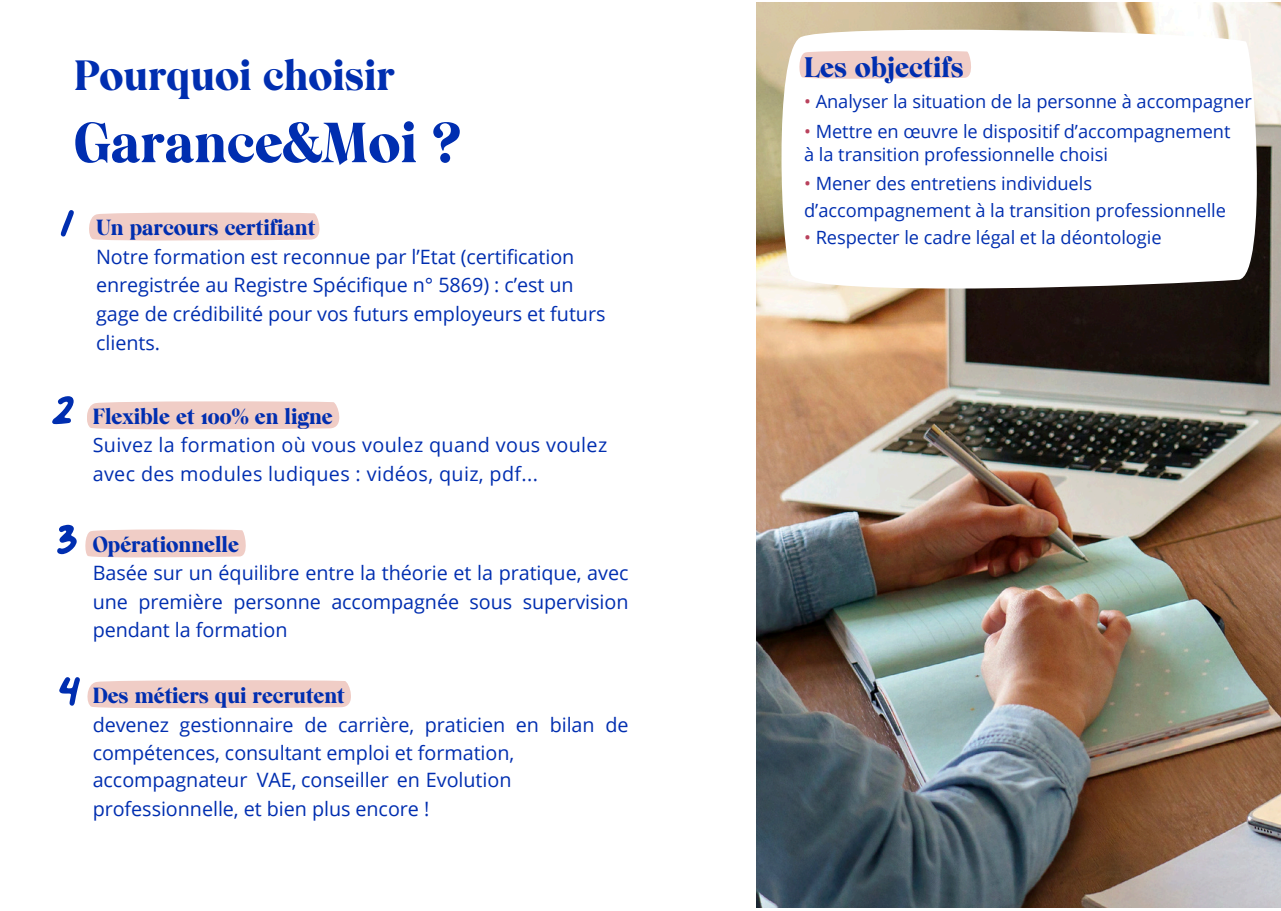
<style>
.page{position:relative;width:1281px;height:911px;background:#fff}
.page>*{position:absolute;margin:0;border:0;box-sizing:border-box;transform-origin:0 0}
.t1{font:91.2px "Palmer Lake Print";color:#002eb0}
.t2{font:900 54.75px "Wulkandisplay";color:#002eb0}
.t3{font:900 41.1px "Wulkandisplay";color:#002eb0}
.t4{font:900 27.3px "Wulkandisplay";letter-spacing:.005em;color:#002eb0}
.t5{font:900 21.3px "Wulkandisplay";color:#002eb0}
.t6{font:19.8px/28.5px "Open Sans";color:#002eb0}
.t7{font:19.8px/28.5px "Open Sans";letter-spacing:.02em;color:#002eb0}
.t8{font:18.3px "Open Sans";letter-spacing:-.005em;color:#002eb0}
.s1{color:#b9415c}
</style>
<div class="page">
<div style="left:85px;top:529px;width:161px;height:28px;background:#f0cdc6"></div>
<div style="left:87px;top:401px;width:252px;height:28px;background:#f0cdc6"></div>
<div style="left:87px;top:680px;width:264px;height:28px;background:#f0cdc6"></div>
<div style="left:89px;top:212px;width:230px;height:28px;background:#f0cdc6"></div>
<img style="left:756px;top:2px;width:524px;height:905px">
<svg style="left:781px;top:30px;width:476px;height:258px"></svg>
<svg style="left:798px;top:50px;width:173px;height:29px;background:#f1d0ca"></svg>
<p class="t3" style="left:74px;top:51px;width:322px">Pourquoi choisir</p>
<p class="t2" style="left:74px;top:110px;width:388px">Garance&amp;Moi ?</p>
<p class="t1" style="left:60px;top:173px;width:16px">1</p>
<p class="t5" style="left:96px;top:215px;width:220px">Un parcours certifiant</p>
<p class="t6" style="left:96px;top:242px;width:511px">Notre formation est reconnue par l’Etat (certification enregistrée au Registre Spécifique n° 5869) : c’est un gage de crédibilité pour vos futurs employeurs et futurs clients.</p>
<h1 class="t1" style="left:51px;top:360px;width:24px">2</h1>
<p class="t5" style="left:93px;top:403px;width:241px">Flexible et 100% en ligne</p>
<p class="t7" style="left:93px;top:430px;width:516px">Suivez la formation où vous voulez quand vous voulez avec des modules ludiques : vidéos, quiz, pdf...</p>
<p class="t1" style="left:56px;top:489px;width:24px">3</p>
<p class="t5" style="left:93px;top:531px;width:148px">Opérationnelle</p>
<p class="t6" style="left:93px;top:558px;width:537px;text-align:justify">Basée sur un équilibre entre la théorie et la pratique, avec une première personne accompagnée sous supervision pendant la formation</p>
<p class="t1" style="left:59px;top:640px;width:23px">4</p>
<p class="t5" style="left:93px;top:683px;width:253px">Des métiers qui recrutent</p>
<p class="t6" style="left:93px;top:709px;width:537px">devenez gestionnaire de carrière, praticien en bilan de compétences, consultant emploi et formation,</p>
<p class="t6" style="left:93px;top:764px;width:156px">accompagnateur</p>
<h2 class="t6" style="left:257px;top:764px;width:256px">VAE, conseiller en Evolution</h2>
<p class="t6" style="left:93px;top:793px;width:338px">professionnelle, et bien plus encore !</p>
<p class="t4" style="left:804px;top:51px;width:161px">Les objectifs</p>
<p class="t8" style="left:804px;top:88px;width:449px"><span class="s1">•</span> Analyser la situation de la personne à accompagner</p>
<p class="t8" style="left:804px;top:118px;width:428px"><span class="s1">•</span> Mettre en œuvre le dispositif d’accompagnement</p>
<p class="t8" style="left:804px;top:141px;width:305px">à la transition professionnelle choisi</p>
<p class="t8" style="left:804px;top:171px;width:289px"><span class="s1">•</span> Mener des entretiens individuels</p>
<p class="t8" style="left:804px;top:197px;width:423px">d’accompagnement à la transition professionnelle</p>
<p class="t8" style="left:804px;top:224px;width:359px"><span class="s1">•</span> Respecter le cadre légal et la déontologie</p>
</div>
